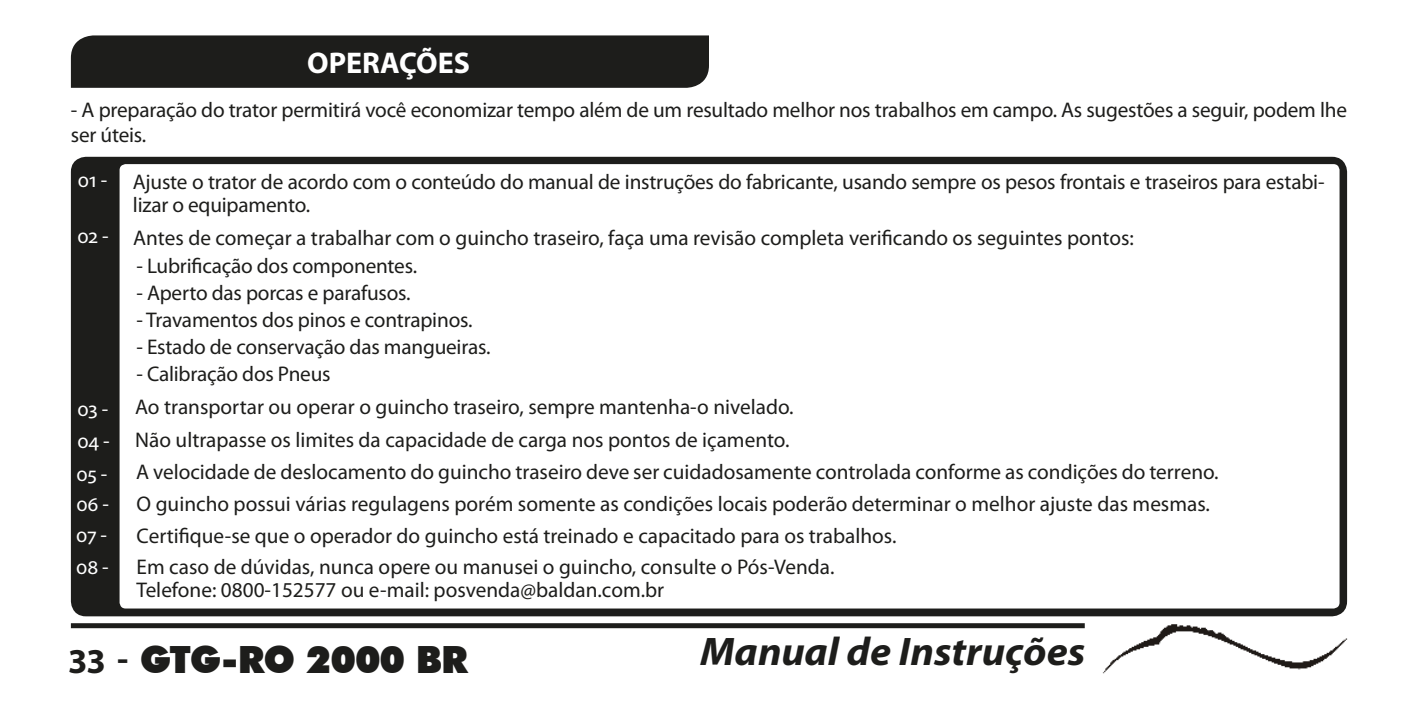
<style>
.page{position:relative;width:1418px;height:709px;background:#fff}
.page>*{position:absolute;margin:0;border:0;box-sizing:border-box;transform-origin:0 0}
.t1{font:italic 700 40px "Myriad Pro";color:#1d1d1b;scale:1.05 1}
.t2{font:900 37.5px "Futura BT";letter-spacing:-.03em;color:#1d1d1b}
.t3{font:700 30px "Myriad Pro";color:#fff}
.t4{font:21.25px/32.2px "Myriad Pro";color:#1d1d1b}
.t5{font:21.25px/32.5px "Myriad Pro";letter-spacing:-.01em;color:#fff;text-align:justify}
.s1{font-family:"Myriad Pro";font-weight:700;font-size:35px}
</style>
<div class="page">
<img style="left:1102px;top:624px;width:246px;height:50px">
<div style="left:71px;top:623px;width:1013px;height:5px;background:#1d1d1b"></div>
<div style="left:72px;top:158px;width:1274px;height:457px;background:#1d1d1b;border-radius:14px"></div>
<div style="left:119px;top:163px;width:1221px;height:446px;background:#fff;border-radius:7px"></div>
<div style="left:71px;top:35px;width:638px;height:53px;background:#1d1d1b"></div>
<h3 class="t3" style="left:307px;top:43px;width:164px">OPERAÇÕES</h3>
<p class="t4" style="left:71px;top:97px;width:1277px;line-height:25px">- A preparação do trator permitirá você economizar tempo além de um resultado melhor nos trabalhos em campo. As sugestões a seguir, podem lhe ser úteis.</p>
<p class="t5" style="left:78px;top:163px;width:31px">01 -</p>
<p class="t4" style="left:133px;top:169px;width:1193px;line-height:23.8px">Ajuste o trator de acordo com o conteúdo do manual de instruções do fabricante, usando sempre os pesos frontais e traseiros para estabi&shy;lizar o equipamento.</p>
<p class="t5" style="left:77px;top:220px;width:33px">02 -</p>
<p class="t4" style="left:133px;top:221px;width:1002px">Antes de começar a trabalhar com o guincho traseiro, faça uma revisão completa verificando os seguintes pontos:</p>
<p class="t4" style="left:136px;top:249px;width:282px">- Lubrificação dos componentes.</p>
<p class="t4" style="left:136px;top:276px;width:276px">- Aperto das porcas e parafusos.</p>
<p class="t4" style="left:136px;top:303px;width:337px">- Travamentos dos pinos e contrapinos.</p>
<p class="t4" style="left:136px;top:330px;width:355px">- Estado de conservação das mangueiras.</p>
<p class="t4" style="left:136px;top:357px;width:196px">- Calibração dos Pneus</p>
<p class="t5" style="left:76px;top:392px;width:35px">03 - 04 - 05 -</p>
<p class="t5" style="left:76px;top:488px;width:34px;line-height:31.2px">06 - 07 - 08 -</p>
<p class="t4" style="left:135px;top:391px;width:1084px">Ao transportar ou operar o guincho traseiro, sempre mantenha-o nivelado.<br>Não ultrapasse os limites da capacidade de carga nos pontos de içamento.<br>A velocidade de deslocamento do guincho traseiro deve ser cuidadosamente controlada conforme as condições do terreno.</p>
<p class="t4" style="left:137px;top:488px;width:1074px;line-height:31.5px">O guincho possui várias regulagens porém somente as condições locais poderão determinar o melhor ajuste das mesmas.<br>Certifique-se que o operador do guincho está treinado e capacitado para os trabalhos.<br>Em caso de dúvidas, nunca opere ou manusei o guincho, consulte o Pós-Venda.</p>
<p class="t4" style="left:137px;top:573px;width:529px">Telefone: 0800-152577 ou e-mail: posvenda@baldan.com.br</p>
<h2 class="t2" style="left:68px;top:636px;width:401px"><span class="s1">33 -</span> GTG-RO 2000 BR</h2>
<h1 class="t1" style="left:700px;top:625px;width:368px">Manual de Instruções</h1>
</div>
